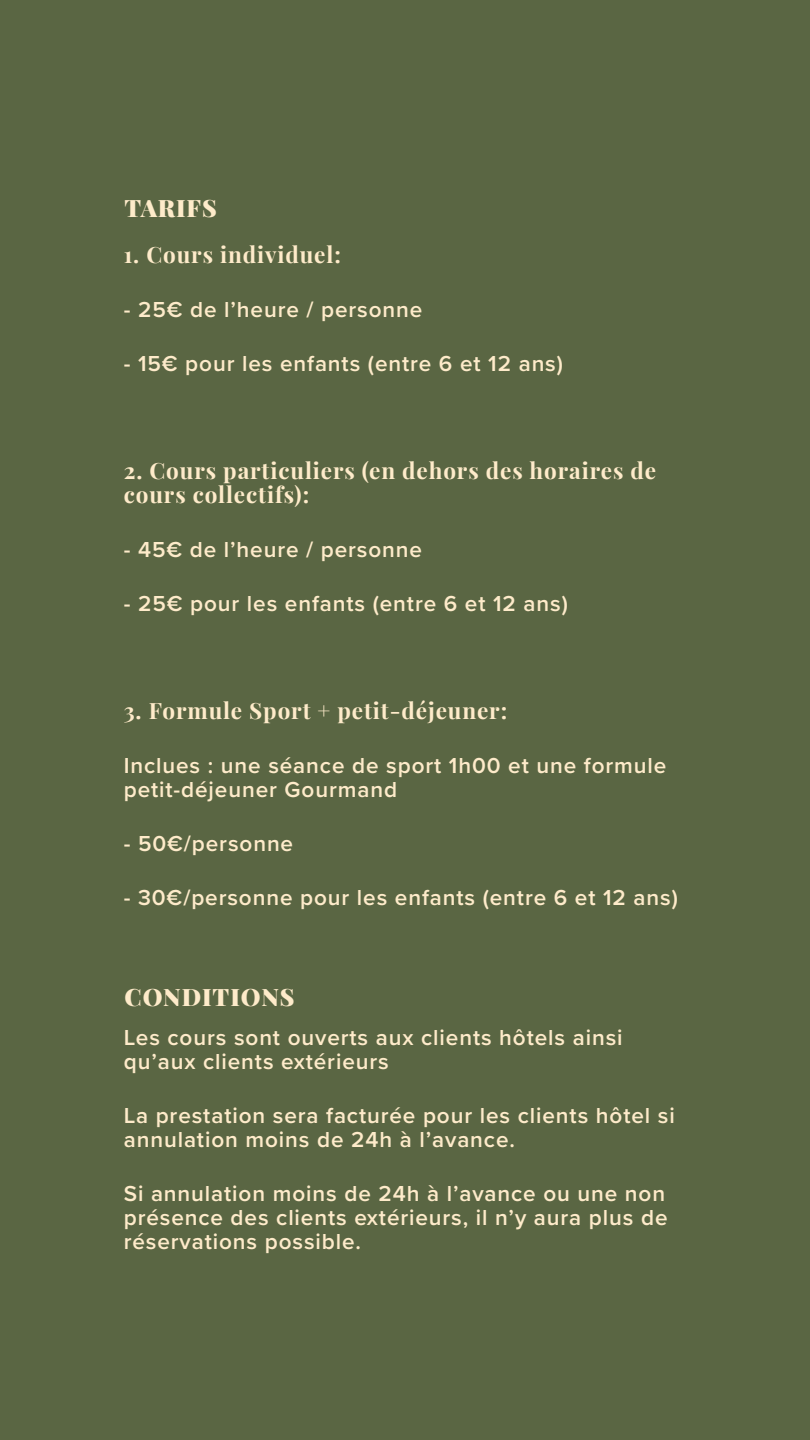
<style>
.page{position:relative;width:810px;height:1440px;background:#5a6643}
.page>*{position:absolute;margin:0;border:0;box-sizing:border-box;transform-origin:0 0}
.t1{font:900 24px "Playfair Display";letter-spacing:.04em;color:#feebca}
.t2{font:600 22.5px/24px "Proxima Nova";letter-spacing:.04em;color:#feebca}
.t3{font:700 22.5px/24px "Playfair Display";letter-spacing:.04em;color:#feebca}
</style>
<div class="page">
<p class="t1" style="left:124px;top:191px;width:94px">TARIFS</p>
<p class="t3" style="left:124px;top:241px;width:219px">1. Cours individuel:</p>
<p class="t2" style="left:124px;top:296px;width:300px">- 25€ de l’heure / personne</p>
<p class="t2" style="left:124px;top:350px;width:441px">- 15€ pour les enfants (entre 6 et 12 ans)</p>
<p class="t3" style="left:124px;top:457px;width:534px">2. Cours particuliers (en dehors des horaires de cours collectifs):</p>
<p class="t2" style="left:124px;top:536px;width:300px">- 45€ de l’heure / personne</p>
<p class="t2" style="left:124px;top:590px;width:446px">- 25€ pour les enfants (entre 6 et 12 ans)</p>
<p class="t3" style="left:124px;top:697px;width:385px">3. Formule Sport + petit-déjeuner:</p>
<p class="t2" style="left:124px;top:752px;width:544px">Inclues : une séance de sport 1h00 et une formule petit-déjeuner Gourmand</p>
<p class="t2" style="left:124px;top:830px;width:171px">- 50€/personne</p>
<p class="t2" style="left:124px;top:884px;width:556px">- 30€/personne pour les enfants (entre 6 et 12 ans)</p>
<p class="t1" style="left:124px;top:980px;width:172px">CONDITIONS</p>
<p class="t2" style="left:124px;top:1025px;width:500px">Les cours sont ouverts aux clients hôtels ainsi qu’aux clients extérieurs</p>
<p class="t2" style="left:124px;top:1103px;width:553px">La prestation sera facturée pour les clients hôtel si annulation moins de 24h à l’avance.</p>
<p class="t2" style="left:124px;top:1181px;width:545px;text-align:justify">Si annulation moins de 24h à l’avance ou une non présence des clients extérieurs, il n’y aura plus de réservations possible.</p>
</div>
